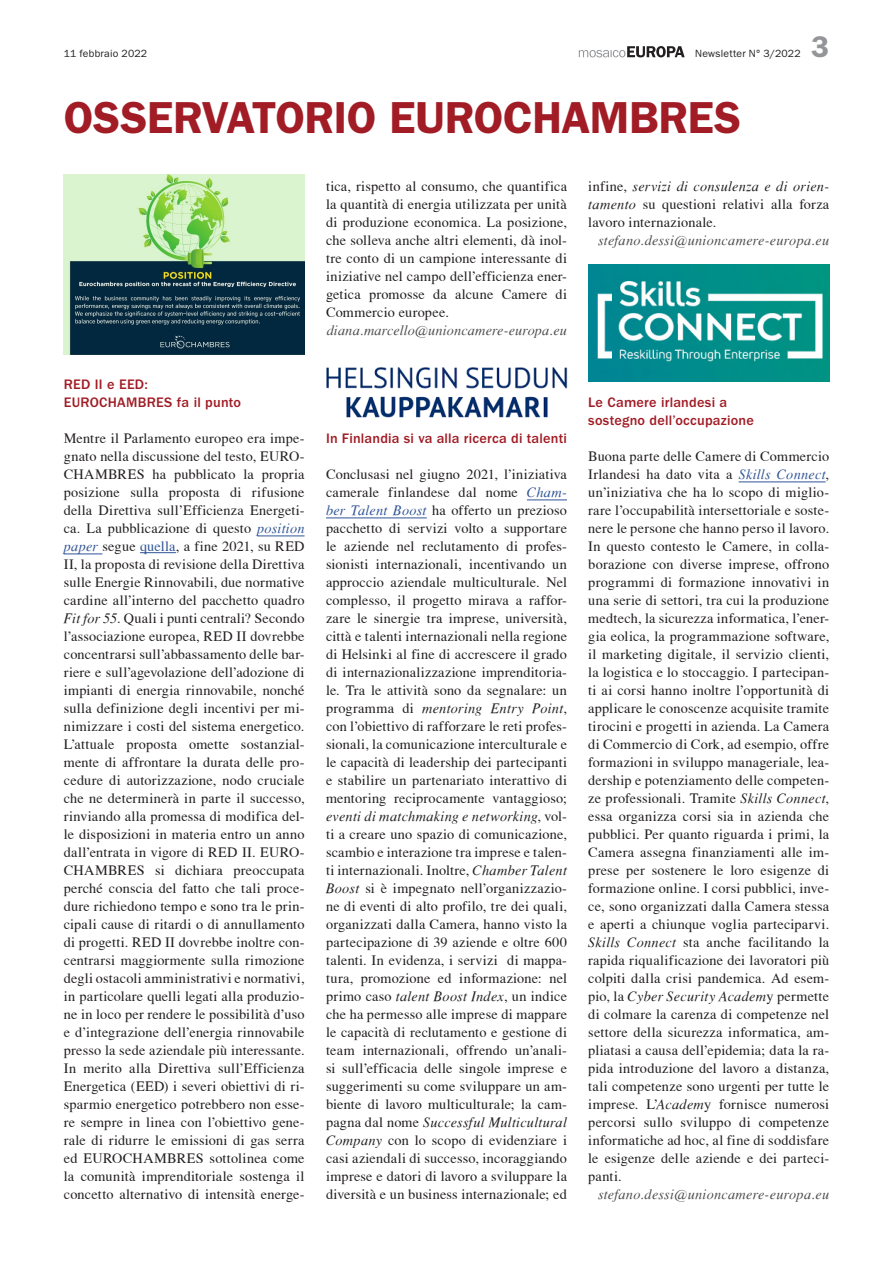
<style>
.page{position:relative;width:893px;height:1263px;background:#fff}
.page>*{position:absolute;margin:0;border:0;box-sizing:border-box;transform-origin:0 0}
.t1{font:600 45px "ITC Franklin Gothic Std";letter-spacing:-.01em;color:#a11c25}
.t2{font:600 30px "ITC Franklin Gothic Std";color:#939598}
.t3{font:14.25px/18px "T Acc LAD";letter-spacing:.015em;color:#231f20;text-align:justify}
.t4{font:14.25px "T Acc LAD Italic";letter-spacing:.015em;color:#231f20}
.t5{font:500 14.25px/18px "ITC Franklin Gothic Std";letter-spacing:.015em;color:#a11c25}
.t6{font:14.25px "T Acc LAD Italic";letter-spacing:.015em;color:#4b4c4d}
.t7{font:10.5px "ITC Franklin Gothic Std";letter-spacing:.015em;color:#231f20}
.s1{font-family:"T Acc LAD Italic";color:#2f5496}
.s2{color:#2f5496}
.s3{font-family:"T Acc LAD Italic"}
.s4{font-family:"T Acc LAD"}
</style>
<div class="page">
<svg style="left:579px;top:46px;width:106px;height:11px"></svg>
<hr style="left:257px;top:536px;width:48px;height:1px;background:#2f5496">
<hr style="left:64px;top:554px;width:38px;height:1px;background:#2f5496">
<hr style="left:140px;top:552px;width:36px;height:1px;background:#2f5496">
<hr style="left:527px;top:500px;width:40px;height:1px;background:#2f5496">
<hr style="left:326px;top:518px;width:101px;height:1px;background:#2f5496">
<hr style="left:739px;top:482px;width:87px;height:1px;background:#2f5496">
<img style="left:64px;top:174px;width:241px;height:181px">
<img style="left:326px;top:367px;width:242px;height:50px">
<img style="left:588px;top:265px;width:241px;height:116px">
<p class="t7" style="left:64px;top:48px;width:85px">11 febbraio 2022</p>
<p class="t7" style="left:695px;top:48px;width:107px">Newsletter N° 3/2022</p>
<h2 class="t2" style="left:811px;top:29px;width:19px">3</h2>
<h1 class="t1" style="left:64px;top:91px;width:679px">OSSERVATORIO EUROCHAMBRES</h1>
<p class="t5" style="left:64px;top:375px;width:179px">RED II e EED:<br>EUROCHAMBRES fa il punto</p>
<p class="t3" style="left:64px;top:429px;width:242px">Mentre il Parlamento europeo era impe&shy;gnato nella discussione del testo, EURO-CHAMBRES ha pubblicato la propria posizione sulla proposta di rifusione della Direttiva sull’Efficienza Energeti&shy;ca. La pubblicazione di questo <span class="s1">position paper</span> segue <span class="s2">quella</span>, a fine 2021, su RED II, la proposta di revisione della Direttiva sulle Energie Rinnovabili, due normative cardine all’interno del pacchetto quadro <span class="s3">Fit for 55</span>. Quali i punti centrali? Secondo l’associazione europea, RED II dovrebbe concentrarsi sull’abbassamento delle bar&shy;riere e sull’agevolazione dell’adozione di impianti di energia rinnovabile, nonché sulla definizione degli incentivi per mi&shy;nimizzare i costi del sistema energetico.<br>L’attuale proposta omette sostanzial&shy;mente di affrontare la durata delle pro&shy;cedure di autorizzazione, nodo cruciale che ne determinerà in parte il successo, rinviando alla promessa di modifica del&shy;le disposizioni in materia entro un anno dall’entrata in vigore di RED II. EURO-CHAMBRES si dichiara preoccupata perché conscia del fatto che tali proce&shy;dure richiedono tempo e sono tra le prin&shy;cipali cause di ritardi o di annullamento di progetti. RED II dovrebbe inoltre con&shy;centrarsi maggiormente sulla rimozione degli ostacoli amministrativi e normativi, in particolare quelli legati alla produzio&shy;ne in loco per rendere le possibilità d’uso e d’integrazione dell’energia rinnovabile presso la sede aziendale più interessante.<br>In merito alla Direttiva sull’Efficienza Energetica (EED) i severi obiettivi di ri&shy;sparmio energetico potrebbero non esse&shy;re sempre in linea con l’obiettivo gene&shy;rale di ridurre le emissioni di gas serra ed EUROCHAMBRES sottolinea come la comunità imprenditoriale sostenga il concetto alternativo di intensità energe-</p>
<p class="t3" style="left:326px;top:177px;width:242px">tica, rispetto al consumo, che quantifica la quantità di energia utilizzata per unità di produzione economica. La posizione, che solleva anche altri elementi, dà inol&shy;tre conto di un campione interessante di iniziative nel campo dell’efficienza ener&shy;getica promosse da alcune Camere di Commercio europee.</p>
<p class="t6" style="left:327px;top:322px;width:242px">diana.marcello@unioncamere-europa.eu</p>
<p class="t5" style="left:326px;top:429px;width:242px">In Finlandia si va alla ricerca di talenti</p>
<p class="t3" style="left:326px;top:465px;width:242px">Conclusasi nel giugno 2021, l’iniziativa camerale finlandese dal nome <span class="s1">Cham&shy;ber Talent Boost</span> ha offerto un prezioso pacchetto di servizi volto a supportare le aziende nel reclutamento di profes&shy;sionisti internazionali, incentivando un approccio aziendale multiculturale. Nel complesso, il progetto mirava a raffor&shy;zare le sinergie tra imprese, università, città e talenti internazionali nella regione di Helsinki al fine di accrescere il grado di internazionalizzazione imprenditoria&shy;le. Tra le attività sono da segnalare: un</p>
<p class="t4" style="left:326px;top:700px;width:242px"><span class="s4">programma di</span> mentoring Entry Point<span class="s4">,</span></p>
<p class="t3" style="left:326px;top:717px;width:242px">con l’obiettivo di rafforzare le reti profes&shy;sionali, la comunicazione interculturale e le capacità di leadership dei partecipanti e stabilire un partenariato interattivo di mentoring reciprocamente vantaggioso;</p>
<p class="t4" style="left:326px;top:808px;width:242px">eventi di matchmaking e networking<span class="s4">, vol-</span></p>
<p class="t3" style="left:326px;top:825px;width:242px">ti a creare uno spazio di comunicazione, scambio e interazione tra imprese e talen&shy;ti internazionali. Inoltre, <span class="s3">Chamber Talent Boost</span> si è impegnato nell’organizzazio&shy;ne di eventi di alto profilo, tre dei quali, organizzati dalla Camera, hanno visto la partecipazione di 39 aziende e oltre 600 talenti. In evidenza, i servizi di mappa&shy;tura, promozione ed informazione: nel primo caso <span class="s3">talent Boost Index</span>, un indice che ha permesso alle imprese di mappare le capacità di reclutamento e gestione di team internazionali, offrendo un’anali&shy;si sull’efficacia delle singole imprese e suggerimenti su come sviluppare un am&shy;biente di lavoro multiculturale; la cam-</p>
<p class="t4" style="left:326px;top:1114px;width:242px"><span class="s4">pagna dal nome</span> Successful Multicultural</p>
<p class="t3" style="left:326px;top:1131px;width:242px"><span class="s3">Company</span> con lo scopo di evidenziare i casi aziendali di successo, incoraggiando imprese e datori di lavoro a sviluppare la diversità e un business internazionale; ed</p>
<p class="t4" style="left:588px;top:178px;width:242px"><span class="s4">infine,</span> servizi di consulenza e di orien-</p>
<p class="t3" style="left:588px;top:195px;width:242px"><span class="s3">tamento</span> su questioni relativi alla forza lavoro internazionale.</p>
<p class="t6" style="left:598px;top:232px;width:233px">stefano.dessi@unioncamere-europa.eu</p>
<p class="t5" style="left:588px;top:393px;width:167px">Le Camere irlandesi a sostegno dell’occupazione</p>
<p class="t3" style="left:588px;top:447px;width:242px">Buona parte delle Camere di Commercio Irlandesi ha dato vita a <span class="s1">Skills Connect</span>, un’iniziativa che ha lo scopo di miglio&shy;rare l’occupabilità intersettoriale e soste&shy;nere le persone che hanno perso il lavoro.<br>In questo contesto le Camere, in colla&shy;borazione con diverse imprese, offrono programmi di formazione innovativi in una serie di settori, tra cui la produzione medtech, la sicurezza informatica, l’ener&shy;gia eolica, la programmazione software, il marketing digitale, il servizio clienti, la logistica e lo stoccaggio. I partecipan&shy;ti ai corsi hanno inoltre l’opportunità di applicare le conoscenze acquisite tramite tirocini e progetti in azienda. La Camera di Commercio di Cork, ad esempio, offre formazioni in sviluppo manageriale, lea&shy;dership e potenziamento delle competen&shy;ze professionali. Tramite <span class="s3">Skills Connect</span>, essa organizza corsi sia in azienda che pubblici. Per quanto riguarda i primi, la Camera assegna finanziamenti alle im&shy;prese per sostenere le loro esigenze di formazione online. I corsi pubblici, inve&shy;ce, sono organizzati dalla Camera stessa e aperti a chiunque voglia parteciparvi.<br><span class="s3">Skills Connect</span> sta anche facilitando la rapida riqualificazione dei lavoratori più colpiti dalla crisi pandemica. Ad esem-</p>
<p class="t4" style="left:588px;top:988px;width:242px"><span class="s4">pio, la</span> Cyber Security Academ<span class="s4">y permette</span></p>
<p class="t3" style="left:588px;top:1005px;width:242px">di colmare la carenza di competenze nel settore della sicurezza informatica, am&shy;pliatasi a causa dell’epidemia; data la ra&shy;pida introduzione del lavoro a distanza, tali competenze sono urgenti per tutte le imprese. L’<span class="s3">Academ</span>y fornisce numerosi percorsi sullo sviluppo di competenze informatiche ad hoc, al fine di soddisfare le esigenze delle aziende e dei parteci&shy;panti.</p>
<p class="t6" style="left:598px;top:1186px;width:233px">stefano.dessi@unioncamere-europa.eu</p>
</div>
